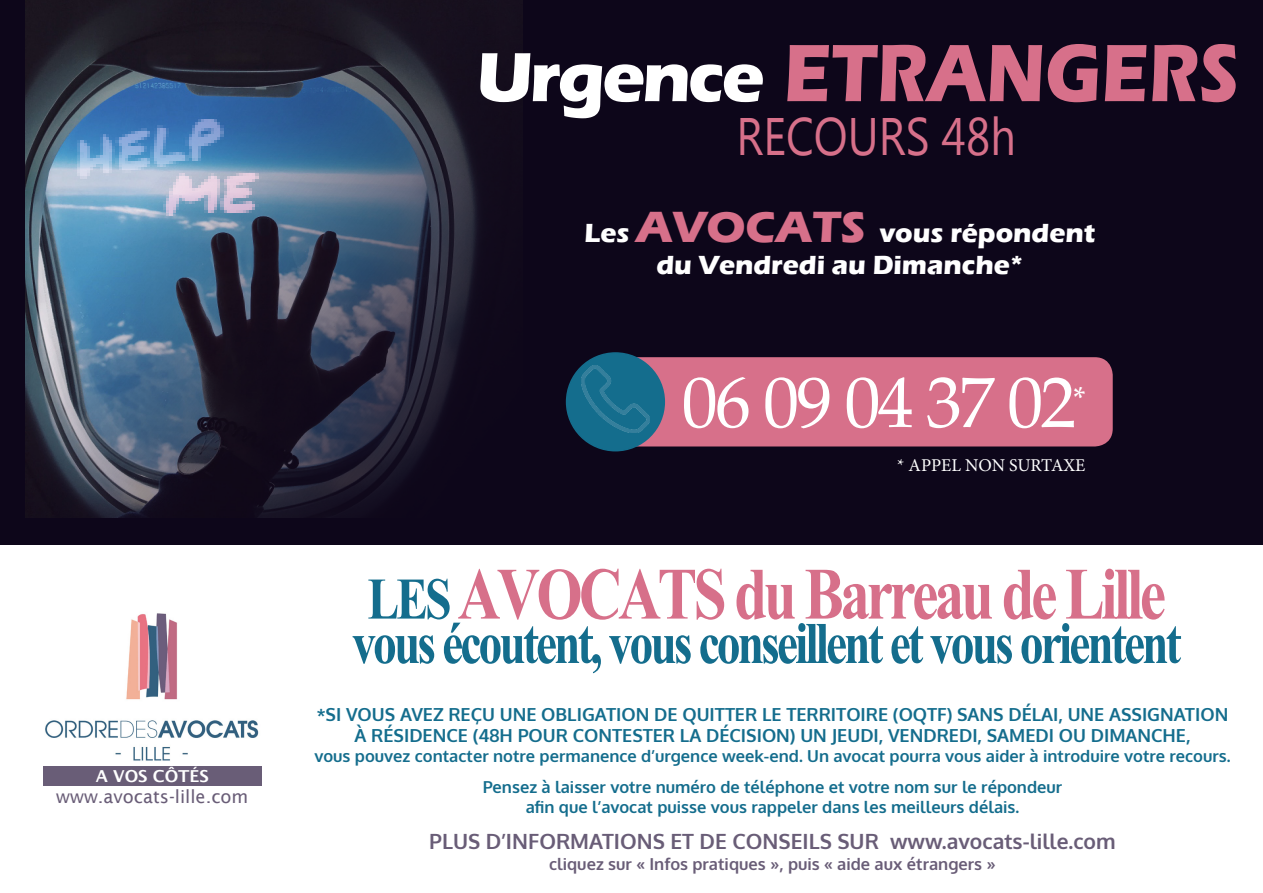
<style>
.page{position:relative;width:1263px;height:893px;background:#fff}
.page>*{position:absolute;margin:0;border:0;box-sizing:border-box;transform-origin:0 0}
.t1{font:700 111.6px "Angsana UPC";letter-spacing:-.04em;color:#d7708a;scale:.81 1}
.t2{font:700 89.25px "Angsana UPC";letter-spacing:-.04em;color:#146d8d;scale:.81 1}
.t3{font:700 84.3px "Eras ITC";color:#d7708a;scale:.85 1}
.t4{font:72px "Palatino Linotype";letter-spacing:-.04em;color:#fff}
.t5{font:52.65px "Microsoft New Tai Lue";color:#d7708a;scale:.85 1}
.t6{font:31.5px "Palatino Linotype";color:#fff}
.t7{font:700 27px "Eras ITC";color:#fff}
.t8{font:700 21px "Oxygen";color:#695d77}
.t9{font:700 18px/21.6px "Oxygen";color:#146d8d;text-align:center}
.t10{font:18px "Lucida Sans";color:#695d77}
.t11{font:18px "Minion Pro";letter-spacing:-.005em;color:#fff}
.t12{font:700 16.5px "Oxygen";color:#146d8d}
.t13{font:700 16.5px "Oxygen";color:#695d77}
.t14{font:600 16.5px "Lucida Sans";color:#fff}
.s1{font-size:72px;color:#fff}
.s2{font-size:45px;color:#d7708a}
.s3{font-size:89.25px;color:#146d8d}
.s4{font-size:16.5px}
</style>
<div class="page">
<div style="left:0;top:0;width:1263px;height:544px;background:#0d061a"></div>
<img style="left:25px;top:0;width:498px;height:517px">
<img style="left:25px;top:68px;width:290px;height:251px">
<img style="left:45px;top:613px;width:217px;height:156px">
<div style="left:615px;top:357px;width:498px;height:89px;background:#d7708a;border-radius:18px"></div>
<div style="left:567px;top:353px;width:97px;height:98px;background:#146d8d;border-radius:50%"></div>
<div style="left:566px;top:352px;width:99px;height:99px;border:2px solid #146d8d;border-radius:50%"></div>
<img style="left:582px;top:365px;width:67px;height:67px">
<div style="left:43px;top:766px;width:218px;height:19px;background:#695d77"></div>
<p class="t14" style="left:96px;top:766px;width:115px">A VOS CÔTÉS</p>
<p class="t10" style="left:56px;top:787px;width:194px">www.avocats-lille.com</p>
<p class="t3" style="left:477px;top:25px;width:898px"><span class="s1">Urgence</span> ETRANGERS</p>
<p class="t5" style="left:736px;top:106px;width:330px">RECOURS 48h</p>
<p class="t7" style="left:584px;top:217px;width:512px">Les <span class="s2">AVOCATS</span> vous répondent</p>
<p class="t7" style="left:656px;top:250px;width:368px">du Vendredi au Dimanche*</p>
<p class="t4" style="left:682px;top:351px;width:396px">06 09 04 37 02</p>
<p class="t6" style="left:1073px;top:376px;width:14px">*</p>
<p class="t11" style="left:897px;top:453px;width:190px">* APPEL NON SURTAXE</p>
<p class="t1" style="left:367px;top:507px;width:987px"><span class="s3">LES</span>AVOCATS du Barreau de Lille</p>
<p class="t2" style="left:352px;top:574px;width:1025px">vous écoutent, vous conseillent et vous orientent</p>
<p class="t9" style="left:317px;top:704px;width:913px"><span class="s4">*</span>SI VOUS AVEZ REÇU UNE OBLIGATION DE QUITTER LE TERRITOIRE (OQTF) SANS DÉLAI, UNE ASSIGNATION<br>À RÉSIDENCE (48H POUR CONTESTER LA DÉCISION) UN JEUDI, VENDREDI, SAMEDI OU DIMANCHE,</p>
<p class="t12" style="left:314px;top:746px;width:918px">vous pouvez contacter notre permanence d’urgence week-end. Un avocat pourra vous aider à introduire votre recours.</p>
<p class="t12" style="left:483px;top:776px;width:581px">Pensez à laisser votre numéro de téléphone et votre nom sur le répondeur</p>
<p class="t12" style="left:526px;top:796px;width:495px">afin que l’avocat puisse vous rappeler dans les meilleurs délais.</p>
<p class="t8" style="left:429px;top:828px;width:688px">PLUS D’INFORMATIONS ET DE CONSEILS SUR www.avocats-lille.com</p>
<p class="t13" style="left:549px;top:854px;width:448px">cliquez sur « Infos pratiques », puis « aide aux étrangers »</p>
</div>
